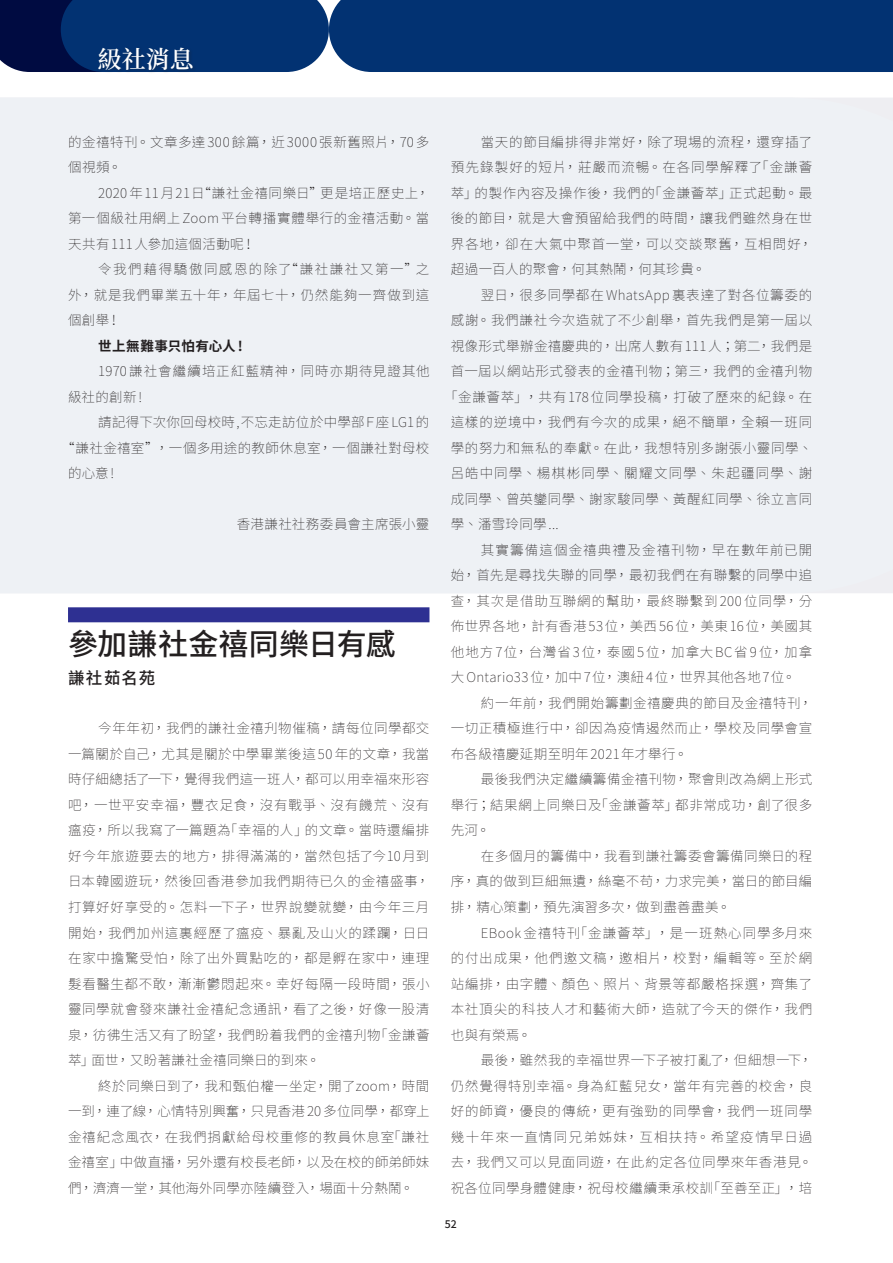
<style>
.page{position:relative;width:893px;height:1263px;background:#fff}
.page>*{position:absolute;margin:0;border:0;box-sizing:border-box;transform-origin:0 0}
.小題_Column{font:500 30px "Source Han Sans TW";letter-spacing:.005em;color:#231f20}
.t1{font:600 24px "Source Han Serif TC";color:#fff}
.Author_L{font:500 16.5px "Source Han Sans TW";letter-spacing:.075em;color:#231f20}
.內文_Indent{font:200 13.5px/25.5px "Source Han Sans TW";letter-spacing:.04em;color:#231f20;text-align:justify}
.內文_Indent-2{font:200 13.5px/25.5px "Source Han Sans TW";letter-spacing:.075em;color:#231f20}
.內文_Indent-3{font:200 13.5px "Source Han Sans TW";letter-spacing:.06em;color:#231f20}
.內文_Indent-4{font:200 13.5px "Source Han Sans TW";letter-spacing:.02em;color:#231f20}
.內文_Indent-5{font:200 13.5px "Source Han Sans TW";letter-spacing:.085em;color:#231f20}
.內文_Indent-6{font:700 13.5px "Source Han Sans TW";letter-spacing:.03em;color:#231f20}
.t2{font:500 10.5px "Source Han Sans TW";color:#231f20}
</style>
<div class="page">
<div style="left:0;top:98px;width:893px;height:495px;background:#eef1f5"></div>
<svg style="left:0;top:0;width:893px;height:72px;background:#063270"></svg>
<div style="left:97px;top:46px;width:100px;height:29px;background:#231f20;opacity:.3"></div>
<div style="left:68px;top:607px;width:361px;height:15px;background:#2e3092"></div>
<h2 class="t1" style="left:98px;top:46px;width:97px">級社消息</h2>
<p class="內文_Indent" style="left:68px;top:129px;width:363px">的金禧特刊。文章多達300餘篇，近3000張新舊照片，70多個視頻。</p>
<p class="內文_Indent" style="left:68px;top:180px;width:363px;text-indent:30px">2020年11月21日“謙社金禧同樂日”更是培正歷史上，第一個級社用網上 Zoom平台轉播實體舉行的金禧活動。當天共有111人參加這個活動呢！</p>
<p class="內文_Indent" style="left:68px;top:257px;width:363px;text-indent:30px">令我們藉得驕傲同感恩的除了“謙社謙社又第一”之外，就是我們畢業五十年，年屆七十，仍然能夠一齊做到這個創舉！</p>
<p class="內文_Indent-6" style="left:98px;top:338px;width:146px">世上無難事只怕有心人 !</p>
<p class="內文_Indent-2" style="left:68px;top:359px;width:363px;text-indent:30px">1970謙社會繼續培正紅藍精神，同時亦期待見證其他級社的創新!</p>
<p class="內文_Indent-4" style="left:98px;top:415px;width:333px">請記得下次你回母校時,不忘走訪位於中學部Ｆ座 LG1的</p>
<p class="內文_Indent" style="left:61px;top:435px;width:370px">“謙社金禧室”，一個多用途的教師休息室，一個謙社對母校</p>
<p class="內文_Indent" style="left:68px;top:461px;width:48px">的心意!</p>
<p class="內文_Indent" style="left:237px;top:512px;width:194px">香港謙社社務委員會主席張小靈</p>
<p class="小題_Column" style="left:68px;top:628px;width:329px">參加謙社金禧同樂日有感</p>
<p class="Author_L" style="left:68px;top:669px;width:89px">謙社茹名苑</p>
<p class="內文_Indent" style="left:68px;top:716px;width:363px;text-indent:30px">今年年初，我們的謙社金禧刋物催稿，請每位同學都交一篇關於自己，尤其是關於中學畢業後這50年的文章，我當時仔細總括了一下，覺得我們這一班人，都可以用幸福來形容吧，一世平安幸福，豐衣足食，沒有戰爭、沒有饑荒、沒有瘟疫，所以我寫了一篇題為「幸福的人」的文章。當時還編排好今年旅遊要去的地方，排得滿滿的，當然包括了今10月到日本韓國遊玩，然後回香港參加我們期待已久的金禧盛事，打算好好享受的。怎料一下子，世界說變就變，由今年三月開始，我們加州這裏經歷了瘟疫、暴亂及山火的蹂躝，日日在家中擔驚受怕，除了出外買點吃的，都是孵在家中，連理髮看醫生都不敢，漸漸鬱悶起來。幸好每隔一段時間，張小靈同學就會發來謙社金禧紀念通訊，看了之後，好像一股清泉，彷彿生活又有了盼望，我們盼着我們的金禧刋物「金謙薈萃」面世，又盼著謙社金禧同樂日的到來。</p>
<p class="內文_Indent" style="left:68px;top:1073px;width:363px;text-indent:30px">終於同樂日到了，我和甄伯權一坐定，開了zoom，時間一到，連了線，心情特別興奮，只見香港 20多位同學，都穿上金禧紀念風衣，在我們捐獻給母校重修的教員休息室「謙社金禧室」中做直播，另外還有校長老師，以及在校的師弟師妹們，濟濟一堂，其他海外同學亦陸續登入，場面十分熱鬧。</p>
<p class="內文_Indent" style="left:451px;top:129px;width:363px;text-indent:30px">當天的節目編排得非常好，除了現場的流程，還穿插了預先錄製好的短片，莊嚴而流暢。在各同學解釋了「金謙薈萃」的製作內容及操作後，我們的「金謙薈萃」正式起動。最後的節目，就是大會預留給我們的時間，讓我們雖然身在世界各地，卻在大氣中聚首一堂，可以交談聚舊，互相問好，超過一百人的聚會，何其熱鬧，何其珍貴。</p>
<p class="內文_Indent" style="left:481px;top:282px;width:333px">翌日，很多同學都在 WhatsApp裏表達了對各位籌委的</p>
<p class="內文_Indent" style="left:451px;top:308px;width:363px">感謝。我們謙社今次造就了不少創舉，首先我們是第一屆以</p>
<p class="內文_Indent" style="left:451px;top:333px;width:363px">視像形式舉辦金禧慶典的，出席人數有111人；第二，我們是</p>
<p class="內文_Indent" style="left:451px;top:359px;width:363px">首一屆以網站形式發表的金禧刊物；第三，我們的金禧刋物</p>
<p class="內文_Indent" style="left:444px;top:384px;width:370px">「金謙薈萃」，共有178位同學投稿，打破了歷來的紀錄。在</p>
<p class="內文_Indent-3" style="left:451px;top:415px;width:363px">這樣的逆境中，我們有今次的成果，絕不簡單，全賴一班同</p>
<p class="內文_Indent" style="left:451px;top:435px;width:363px">學的努力和無私的奉獻。在此，我想特別多謝張小靈同學、</p>
<p class="內文_Indent-5" style="left:451px;top:466px;width:363px">呂皓中同學、楊棋彬同學、關耀文同學、朱起疆同學、謝</p>
<p class="內文_Indent" style="left:451px;top:486px;width:363px">成同學、曾英鑾同學、謝家駿同學、黃醒紅同學、徐立言同</p>
<p class="內文_Indent" style="left:451px;top:512px;width:109px">學、潘雪玲同學 ...</p>
<p class="內文_Indent" style="left:451px;top:537px;width:363px;text-indent:30px">其實籌備這個金禧典禮及金禧刊物，早在數年前已開始，首先是尋找失聯的同學，最初我們在有聯繫的同學中追查，其次是借助互聯網的幫助，最終聯繫到200位同學，分佈世界各地，計有香港 53位，美西56位，美東16位，美國其他地方7位，台灣省3位，泰國5位，加拿大BC省9位，加拿大 Ontario33位，加中7位，澳紐 4位，世界其他各地7位。</p>
<p class="內文_Indent" style="left:451px;top:690px;width:363px;text-indent:30px">約一年前，我們開始籌劃金禧慶典的節目及金禧特刊，一切正積極進行中，卻因為疫情遏然而止，學校及同學會宣布各級禧慶延期至明年 2021年才舉行。</p>
<p class="內文_Indent" style="left:451px;top:767px;width:363px;text-indent:30px">最後我們決定繼續籌備金禧刊物，聚會則改為網上形式舉行；結果網上同樂日及「金謙薈萃」都非常成功，創了很多先河。</p>
<p class="內文_Indent" style="left:451px;top:843px;width:363px;text-indent:30px">在多個月的籌備中，我看到謙社籌委會籌備同樂日的程序，真的做到巨細無遺，絲毫不苟，力求完美，當日的節目編排，精心策劃，預先演習多次，做到盡善盡美。</p>
<p class="內文_Indent" style="left:451px;top:920px;width:363px;text-indent:30px">EBook金禧特刊「金謙薈萃」，是一班熱心同學多月來的付出成果，他們邀文稿，邀相片，校對，編輯等。至於網站編排，由字體、顏色、照片、背景等都嚴格採選，齊集了本社頂尖的科技人才和藝術大師，造就了今天的傑作，我們也與有榮焉。</p>
<p class="內文_Indent" style="left:451px;top:1047px;width:363px;text-indent:30px">最後，雖然我的幸福世界一下子被打亂了，但細想一下，仍然覺得特別幸福。身為紅藍兒女，當年有完善的校舍，良好的師資，優良的傳統，更有強勁的同學會，我們一班同學幾十年來一直情同兄弟姊妹，互相扶持。希望疫情早日過去，我們又可以見面同遊，在此約定各位同學來年香港見。祝各位同學身體健康，祝母校繼續秉承校訓「至善至正」，培</p>
<p class="t2" style="left:445px;top:1218px;width:13px">52</p>
</div>
